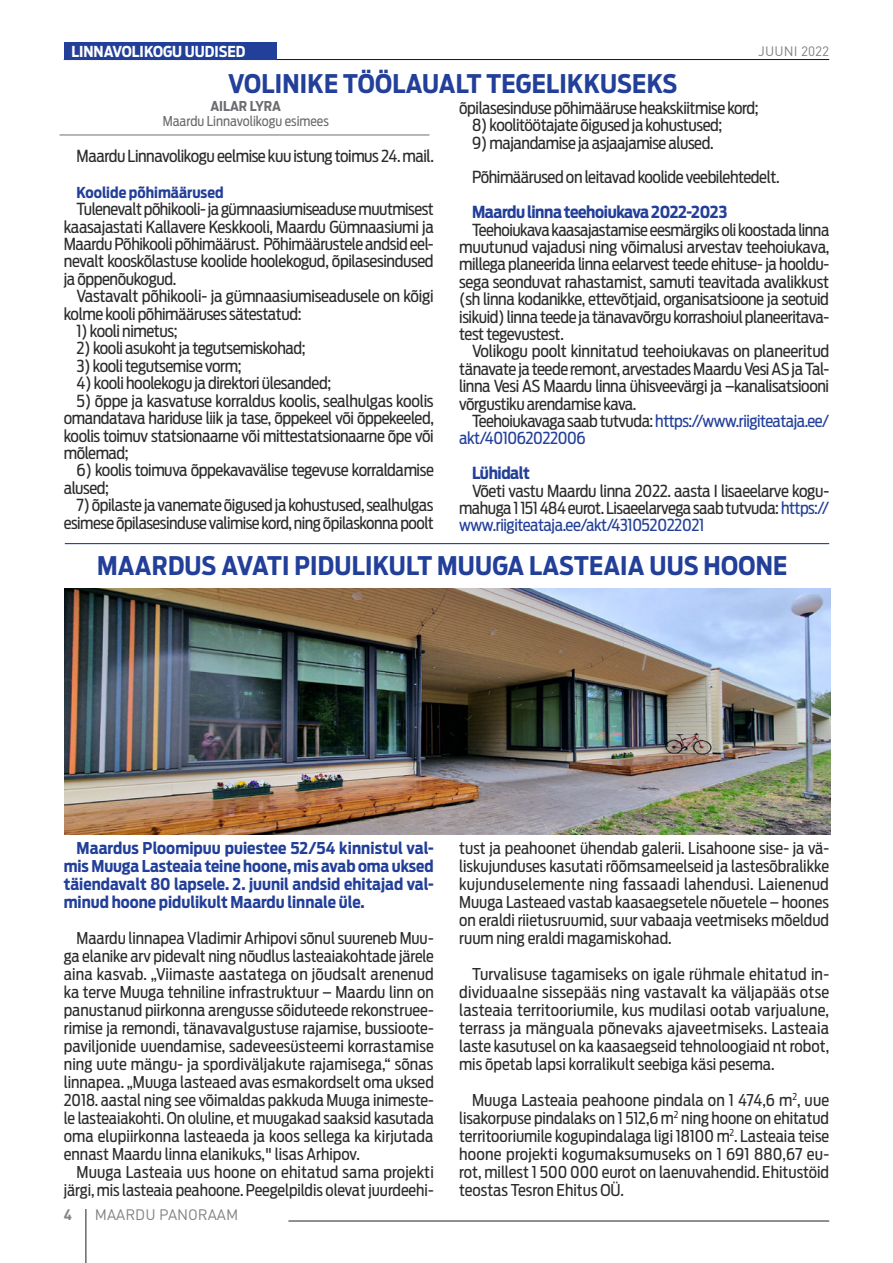
<style>
.page{position:relative;width:893px;height:1263px;background:#fff}
.page>*{position:absolute;margin:0;border:0;box-sizing:border-box;transform-origin:0 0}
.t1{font:700 25.5px "Ford Antenna Cond";letter-spacing:.01em;color:#223f99}
.Илона_2020_русский_я{font:16.5px/17.4px "Ford Antenna Cond";letter-spacing:-.025em;color:#2e2b2c;text-align:justify}
.Илона_2020_русский_я-2{font:16.5px/17.4px "Ford Antenna Cond";letter-spacing:-.03em;color:#223f99}
.Илона_2020_русский_я-3{font:700 16.5px "Ford Antenna Cond";letter-spacing:-.025em;color:#223f99}
.Илона_2020_русский_я-4{font:16.2px/18px "Ford Antenna Cond";color:#2e2b2c;text-align:justify}
.Илона_2020_русский_я-5{font:700 16.2px/18px "Ford Antenna Cond";color:#223f99;text-align:justify}
.t2{font:700 15px "Ford Antenna Cond";color:#fff}
.Илона_2020_русский_я-6{font:700 15px "Ford Antenna Cond";color:#223f99}
.t3{font:15px "DIN Pro";color:#808285}
.t4{font:700 15px "DIN Pro";color:#808285}
.base_wihout_ind{font:13.5px "Ford Antenna Cond";color:#6c6d70}
.t5{font:13.5px "DIN Pro";letter-spacing:.01em;color:#808285}
.base_wihout_ind-2{font:700 13.5px "Ford Antenna Cond";color:#6c6d70}
.s1{color:#2e2b2c}
.s2{color:#223f99}
</style>
<div class="page">
<hr style="left:288px;top:1221px;width:541px;height:1px;background:#231f20">
<hr style="left:86px;top:1209px;width:1px;height:54px;background:#231f20">
<hr style="left:64px;top:59px;width:765px;height:1px;background:#19150b">
<hr style="left:60px;top:135px;width:369px;height:1px;background:#6c6d70">
<hr style="left:65px;top:543px;width:764px;height:1px;background:#223f99">
<img style="left:65px;top:589px;width:765px;height:246px">
<div style="left:64px;top:43px;width:212px;height:17px;background:#223f99"></div>
<p class="t2" style="left:71px;top:38px;width:176px">LINNAVOLIKOGU UUDISED</p>
<p class="t1" style="left:228px;top:61px;width:451px">VOLINIKE TÖÖLAUALT TEGELIKKUSEKS</p>
<p class="t5" style="left:758px;top:42px;width:73px">JUUNI 2022</p>
<p class="base_wihout_ind-2" style="left:210px;top:94px;width:72px">AILAR LYRA</p>
<p class="base_wihout_ind" style="left:163px;top:110px;width:168px">Maardu Linnavolikogu esimees</p>
<p class="Илона_2020_русский_я" style="left:77px;top:146px;width:359px">Maardu Linnavolikogu eelmise kuu istung toimus 24. mail.</p>
<p class="Илона_2020_русский_я-6" style="left:77px;top:179px;width:149px">Koolide põhimäärused</p>
<p class="Илона_2020_русский_я" style="left:64px;top:198px;width:372px;text-indent:13px">Tulenevalt põhikooli- ja gümnaasiumiseaduse muutmisest kaasajastati Kallavere Keskkooli, Maardu Gümnaasiumi ja Maardu Põhikooli põhimäärust. Põhimäärustele andsid eel&shy;nevalt kooskõlastuse koolide hoolekogud, õpilasesindused ja õppenõukogud.</p>
<p class="Илона_2020_русский_я" style="left:64px;top:285px;width:371px;text-indent:13px">Vastavalt põhikooli- ja gümnaasiumiseadusele on kõigi kolme kooli põhimääruses sätestatud:</p>
<p class="Илона_2020_русский_я" style="left:77px;top:320px;width:103px">1) kooli nimetus;</p>
<p class="Илона_2020_русский_я" style="left:77px;top:338px;width:231px">2) kooli asukoht ja tegutsemiskohad;</p>
<p class="Илона_2020_русский_я" style="left:77px;top:355px;width:166px">3) kooli tegutsemise vorm;</p>
<p class="Илона_2020_русский_я" style="left:77px;top:372px;width:256px">4) kooli hoolekogu ja direktori ülesanded;</p>
<p class="Илона_2020_русский_я" style="left:64px;top:390px;width:372px;text-indent:13px">5) õppe ja kasvatuse korraldus koolis, sealhulgas koolis omandatava hariduse liik ja tase, õppekeel või õppekeeled, koolis toimuv statsionaarne või mittestatsionaarne õpe või mõlemad;</p>
<p class="Илона_2020_русский_я" style="left:64px;top:459px;width:372px;text-indent:13px">6) koolis toimuva õppekavavälise tegevuse korraldamise alused;</p>
<p class="Илона_2020_русский_я" style="left:64px;top:494px;width:372px;text-align:right">7) õpilaste ja vanemate õigused ja kohustused, sealhulgas esimese õpilasesinduse valimise kord, ning õpilaskonna poolt</p>
<p class="Илона_2020_русский_я" style="left:459px;top:97px;width:301px">õpilasesinduse põhimääruse heakskiitmise kord;</p>
<p class="Илона_2020_русский_я" style="left:472px;top:114px;width:252px">8) koolitöötajate õigused ja kohustused;</p>
<p class="Илона_2020_русский_я" style="left:472px;top:132px;width:243px">9) majandamise ja asjaajamise alused.</p>
<p class="Илона_2020_русский_я" style="left:472px;top:167px;width:309px">Põhimäärused on leitavad koolide veebilehtedelt.</p>
<p class="Илона_2020_русский_я-3" style="left:472px;top:197px;width:257px">Maardu linna teehoiukava 2022-2023</p>
<p class="Илона_2020_русский_я" style="left:459px;top:219px;width:372px;text-indent:13px">Teehoiukava kaasajastamise eesmärgiks oli koostada linna muutunud vajadusi ning võimalusi arvestav teehoiukava, millega planeerida linna eelarvest teede ehituse- ja hooldu&shy;sega seonduvat rahastamist, samuti teavitada avalikkust (sh linna kodanikke, ettevõtjaid, organisatsioone ja seotuid isikuid) linna teede ja tänavavõrgu korrashoiul planeeritava&shy;test tegevustest.</p>
<p class="Илона_2020_русский_я" style="left:459px;top:341px;width:372px;text-indent:13px">Volikogu poolt kinnitatud teehoiukavas on planeeritud tänavate ja teede remont, arvestades Maardu Vesi AS ja Tal&shy;linna Vesi AS Maardu linna ühisveevärgi ja –kanalisatsiooni võrgustiku arendamise kava.</p>
<p class="Илона_2020_русский_я-2" style="left:459px;top:410px;width:371px;text-indent:13px"><span class="s1">Teehoiukavaga saab tutvuda:</span> https://www.riigiteataja.ee/ akt/401062022006</p>
<p class="Илона_2020_русский_я-3" style="left:472px;top:458px;width:59px">Lühidalt</p>
<p class="Илона_2020_русский_я" style="left:459px;top:480px;width:371px;text-indent:13px">Võeti vastu Maardu linna 2022. aasta I lisaeelarve kogu&shy;mahuga 1 151 484 eurot. Lisaeelarvega saab tutvuda: <span class="s2">https:// www.riigiteataja.ee/akt/431052022021</span></p>
<p class="t1" style="left:97px;top:543px;width:692px">MAARDUS AVATI PIDULIKULT MUUGA LASTEAIA UUS HOONE</p>
<p class="Илона_2020_русский_я-5" style="left:64px;top:837px;width:371px;text-indent:13px">Maardus Ploomipuu puiestee 52/54 kinnistul val&shy;mis Muuga Lasteaia teine hoone, mis avab oma uksed täiendavalt 80 lapsele. 2. juunil andsid ehitajad val&shy;minud hoone pidulikult Maardu linnale üle.</p>
<p class="Илона_2020_русский_я-4" style="left:64px;top:927px;width:372px;text-indent:13px">Maardu linnapea Vladimir Arhipovi sõnul suureneb Muu&shy;ga elanike arv pidevalt ning nõudlus lasteaiakohtade järele aina kasvab. „Viimaste aastatega on jõudsalt arenenud ka terve Muuga tehniline infrastruktuur – Maardu linn on panustanud piirkonna arengusse sõiduteede rekonstruee&shy;rimise ja remondi, tänavavalgustuse rajamise, bussioote&shy;paviljonide uuendamise, sadeveesüsteemi korrastamise ning uute mängu- ja spordiväljakute rajamisega,“ sõnas linnapea. „Muuga lasteaed avas esmakordselt oma uksed 2018. aastal ning see võimaldas pakkuda Muuga inimeste&shy;le lasteaiakohti. On oluline, et muugakad saaksid kasutada oma elupiirkonna lasteaeda ja koos sellega ka kirjutada ennast Maardu linna elanikuks," lisas Arhipov.</p>
<p class="Илона_2020_русский_я-4" style="left:64px;top:1161px;width:371px;text-align:right">Muuga Lasteaia uus hoone on ehitatud sama projekti järgi, mis lasteaia peahoone. Peegelpildis olevat juurdeehi-</p>
<p class="t4" style="left:64px;top:1205px;width:10px">4</p>
<p class="t3" style="left:95px;top:1205px;width:145px">MAARDU PANORAAM</p>
<p class="Илона_2020_русский_я-4" style="left:459px;top:837px;width:371px">tust ja peahoonet ühendab galerii. Lisahoone sise- ja vä&shy;liskujunduses kasutati rõõmsameelseid ja lastesõbralikke kujunduselemente ning fassaadi lahendusi. Laienenud Muuga Lasteaed vastab kaasaegsetele nõuetele – hoones on eraldi riietusruumid, suur vabaaja veetmiseks mõeldud ruum ning eraldi magamiskohad.</p>
<p class="Илона_2020_русский_я-4" style="left:459px;top:963px;width:371px;text-indent:13px">Turvalisuse tagamiseks on igale rühmale ehitatud in&shy;dividuaalne sissepääs ning vastavalt ka väljapääs otse lasteaia territooriumile, kus mudilasi ootab varjualune, terrass ja mänguala põnevaks ajaveetmiseks. Lasteaia laste kasutusel on ka kaasaegseid tehnoloogiaid nt robot, mis õpetab lapsi korralikult seebiga käsi pesema.</p>
<p class="Илона_2020_русский_я-4" style="left:459px;top:1089px;width:371px;text-indent:13px">Muuga Lasteaia peahoone pindala on 1 474,6 m<sup>2</sup>, uue lisakorpuse pindalaks on 1 512,6 m<sup>2</sup> ning hoone on ehitatud territooriumile kogupindalaga ligi 18100 m<sup>2</sup>. Lasteaia teise hoone projekti kogumaksumuseks on 1 691 880,67 eu&shy;rot, millest 1 500 000 eurot on laenuvahendid. Ehitustöid teostas Tesron Ehitus OÜ.</p>
</div>
